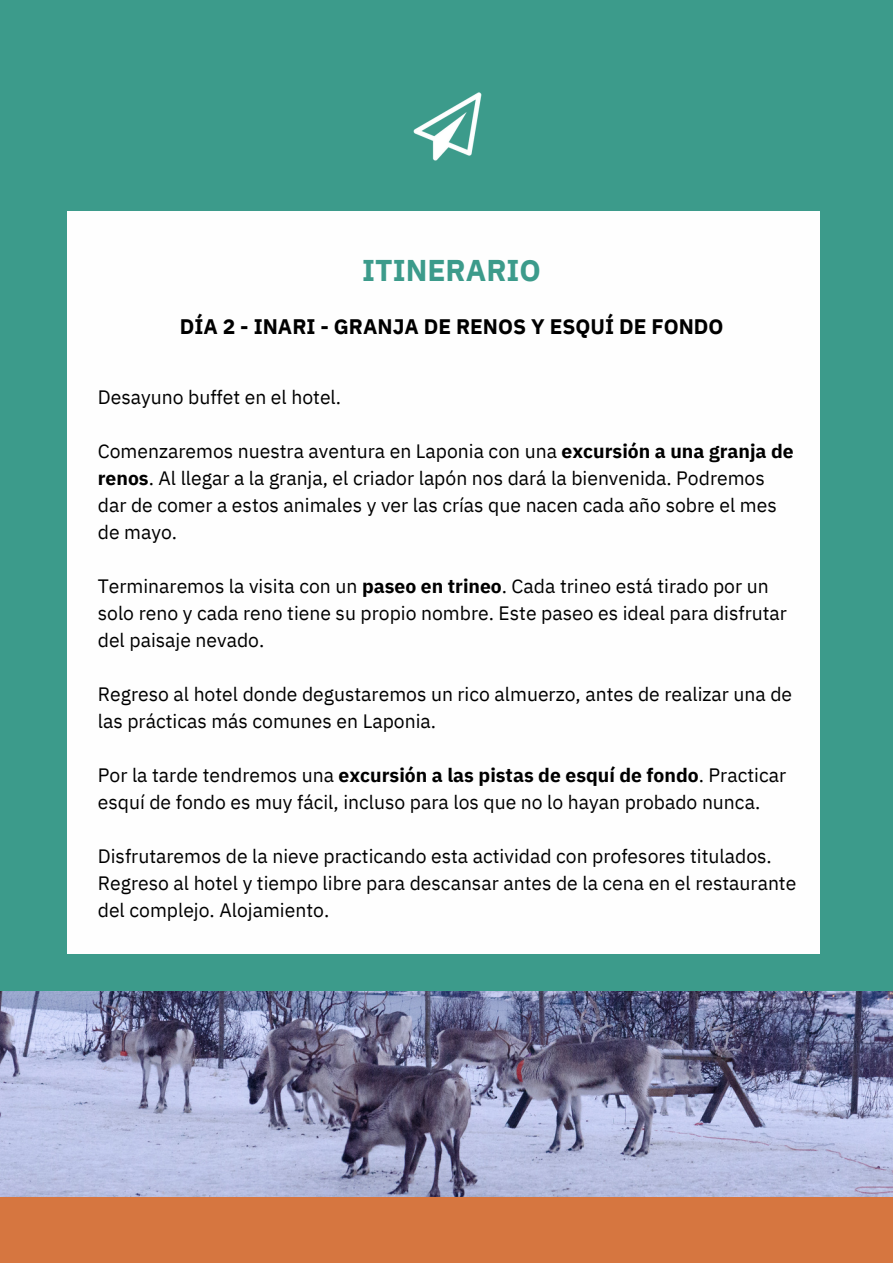
<style>
.page{position:relative;width:893px;height:1264px;background:#fff}
.page>*{position:absolute;margin:0;border:0;box-sizing:border-box;transform-origin:0 0}
.t1{font:700 30px "IBM Plex Sans";color:#3c9b8b}
.t2{font:700 21px "IBM Plex Sans";color:#000}
.t3{font:19.35px/27px "IBM Plex Sans";color:#000}
.s1{font-weight:700}
</style>
<div class="page">
<div style="left:0;top:0;width:892px;height:1262px;background:#3c9b8b"></div>
<div style="left:0;top:1048px;width:892px;height:214px;background:#d67640"></div>
<div style="left:67px;top:211px;width:753px;height:742px;background:#fefefe"></div>
<img style="left:413px;top:92px;width:69px;height:69px">
<img style="left:0;top:991px;width:892px;height:205px">
<h1 class="t1" style="left:362px;top:250px;width:180px">ITINERARIO</h1>
<p class="t2" style="left:180px;top:312px;width:545px">DÍA 2 - INARI - GRANJA DE RENOS Y ESQUÍ DE FONDO</p>
<p class="t3" style="left:98px;top:383px;width:245px">Desayuno buffet en el hotel.</p>
<p class="t3" style="left:98px;top:437px;width:697px">Comenzaremos nuestra aventura en Laponia con una <span class="s1">excursión a una granja de renos</span>. Al llegar a la granja, el criador lapón nos dará la bienvenida. Podremos dar de comer a estos animales y ver las crías que nacen cada año sobre el mes de mayo.</p>
<p class="t3" style="left:98px;top:572px;width:690px">Terminaremos la visita con un <span class="s1">paseo en trineo</span>. Cada trineo está tirado por un solo reno y cada reno tiene su propio nombre. Este paseo es ideal para disfrutar del paisaje nevado.</p>
<p class="t3" style="left:98px;top:679px;width:695px">Regreso al hotel donde degustaremos un rico almuerzo, antes de realizar una de las prácticas más comunes en Laponia.</p>
<p class="t3" style="left:98px;top:760px;width:689px">Por la tarde tendremos una <span class="s1">excursión a las pistas de esquí de fondo</span>. Practicar esquí de fondo es muy fácil, incluso para los que no lo hayan probado nunca.</p>
<p class="t3" style="left:98px;top:841px;width:700px">Disfrutaremos de la nieve practicando esta actividad con profesores titulados.<br>Regreso al hotel y tiempo libre para descansar antes de la cena en el restaurante del complejo. Alojamiento.</p>
</div>
